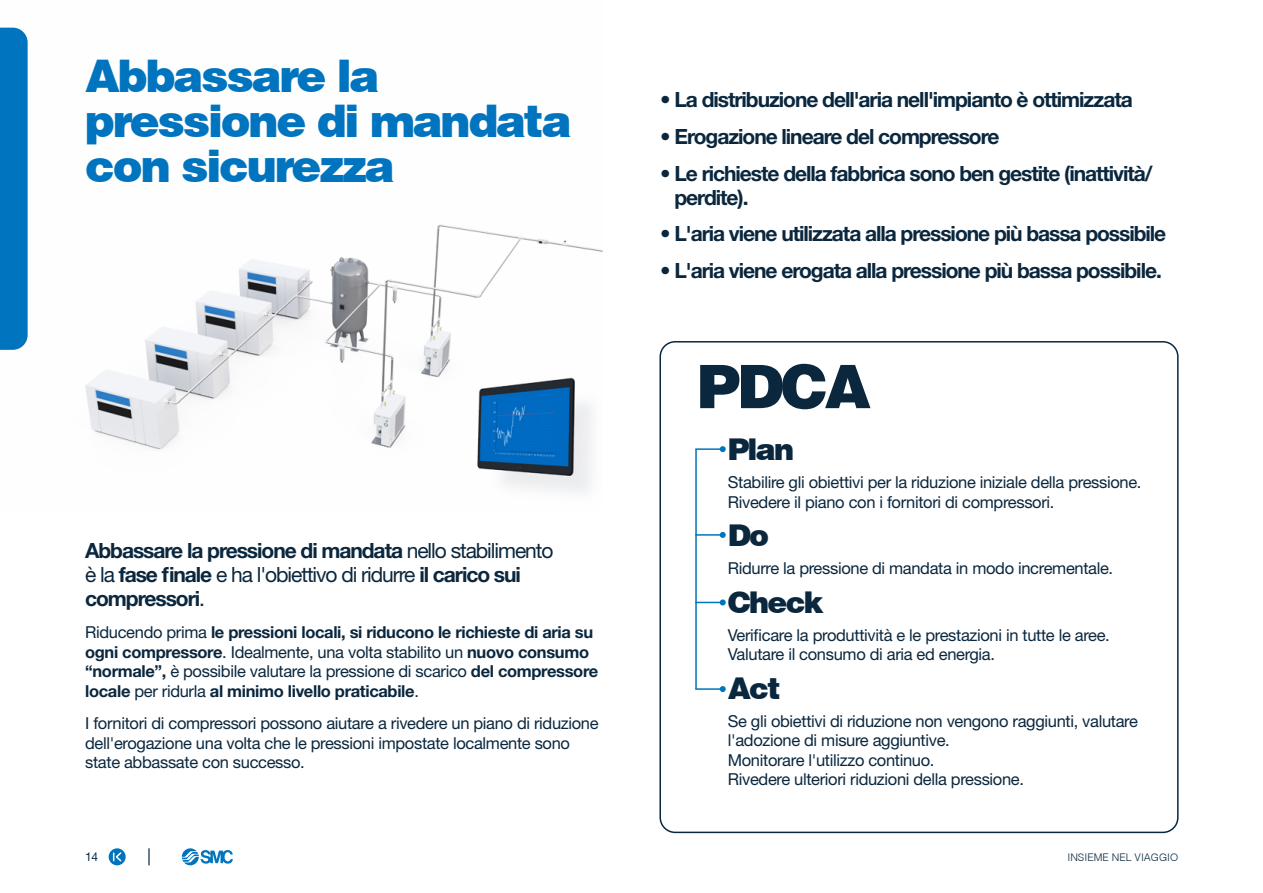
<style>
.page{position:relative;width:1263px;height:893px;background:#fff}
.page>*{position:absolute;margin:0;border:0;box-sizing:border-box;transform-origin:0 0}
.t1{font:900 60px "Helvetica";color:#0a273e}
.t2{font:900 45px/45px "Helvetica";letter-spacing:-.05em;color:#0074be}
.t3{font:900 30px "Helvetica";letter-spacing:-.06em;color:#0a273e}
.t4{font:700 21px/24px "Helvetica Neue LT Std";letter-spacing:-.05em;color:#0a273e}
.t5{font:16.5px/19.5px "Helvetica Neue LT Std";letter-spacing:-.02em;color:#0a273e}
.t6{font:700 16.5px/19.5px "Helvetica Neue LT Std";letter-spacing:-.02em;color:#0a273e}
.t7{font:12px "Helvetica Neue LT Std";color:#0a273e}
.t8{font:300 10.5px "Helvetica";color:#0a273e}
.s1{font-weight:400}
</style>
<div class="page">
<img style="left:0;top:27px;width:603px;height:465px">
<div style="left:659px;top:341px;width:519px;height:492px;border:2px solid #0a273e;border-radius:15px"></div>
<hr style="left:695px;top:449px;width:2px;height:240px;background:#0074be">
<hr style="left:695px;top:448px;width:28px;height:2px;background:#0074be">
<svg style="left:720px;top:446px;width:6px;height:6px"></svg>
<hr style="left:695px;top:534px;width:28px;height:2px;background:#0074be">
<svg style="left:720px;top:532px;width:6px;height:6px"></svg>
<svg style="left:695px;top:599px;width:31px;height:6px"></svg>
<hr style="left:695px;top:688px;width:28px;height:2px;background:#0074be">
<svg style="left:720px;top:686px;width:6px;height:6px"></svg>
<div style="left:0;top:28px;width:28px;height:322px;background:#0074be"></div>
<svg style="left:182px;top:848px;width:51px;height:17px"></svg>
<svg style="left:148px;top:848px;width:2px;height:17px"></svg>
<div style="left:109px;top:848px;width:17px;height:17px;border:2px solid #0074be;border-radius:50%"></div>
<svg style="left:113px;top:851px;width:10px;height:12px"></svg>
<h2 class="t2" style="left:85px;top:57px;width:488px">Abbassare la pressione di mandata con sicurezza</h2>
<p class="t4" style="left:85px;top:538px;width:470px">Abbassare la pressione di mandata <span class="s1">nello stabilimento è la</span> fase finale <span class="s1">e ha l'obiettivo di ridurre</span> il carico sui compressori<span class="s1">.</span></p>
<p class="t6" style="left:85px;top:622px;width:515px"><span class="s1">Riducendo prima</span> le pressioni locali, si riducono le richieste di aria su ogni compressore<span class="s1">. Idealmente, una volta stabilito un</span> nuovo consumo “normale”, <span class="s1">è possibile valutare la pressione di scarico</span> del compressore locale <span class="s1">per ridurla</span> al minimo livello praticabile<span class="s1">.</span></p>
<p class="t5" style="left:85px;top:713px;width:515px">I fornitori di compressori possono aiutare a rivedere un piano di riduzione dell'erogazione una volta che le pressioni impostate localmente sono state abbassate con successo.</p>
<p class="t4" style="left:660px;top:87px;width:474px">• La distribuzione dell'aria nell'impianto è ottimizzata</p>
<p class="t4" style="left:660px;top:124px;width:341px">• Erogazione lineare del compressore</p>
<p class="t4" style="left:674px;top:161px;width:480px;text-indent:-14px">• Le richieste della fabbrica sono ben gestite (inattività/ perdite).</p>
<p class="t4" style="left:660px;top:221px;width:508px">• L'aria viene utilizzata alla pressione più bassa possibile</p>
<p class="t4" style="left:660px;top:258px;width:503px">• L'aria viene erogata alla pressione più bassa possibile.</p>
<h1 class="t1" style="left:697px;top:359px;width:176px">PDCA</h1>
<h3 class="t3" style="left:728px;top:435px;width:68px">Plan</h3>
<p class="t5" style="left:728px;top:472px;width:415px">Stabilire gli obiettivi per la riduzione iniziale della pressione.<br>Rivedere il piano con i fornitori di compressori.</p>
<h3 class="t3" style="left:728px;top:521px;width:43px">Do</h3>
<p class="t5" style="left:728px;top:558px;width:387px">Ridurre la pressione di mandata in modo incrementale.</p>
<h3 class="t3" style="left:728px;top:588px;width:98px">Check</h3>
<p class="t5" style="left:728px;top:625px;width:384px">Verificare la produttività e le prestazioni in tutte le aree.<br>Valutare il consumo di aria ed energia.</p>
<h3 class="t3" style="left:728px;top:674px;width:55px">Act</h3>
<p class="t5" style="left:728px;top:711px;width:412px">Se gli obiettivi di riduzione non vengono raggiunti, valutare l'adozione di misure aggiuntive.<br>Monitorare l'utilizzo continuo.<br>Rivedere ulteriori riduzioni della pressione.</p>
<p class="t7" style="left:85px;top:850px;width:15px">14</p>
<p class="t8" style="left:1067px;top:853px;width:112px">INSIEME NEL VIAGGIO</p>
</div>
